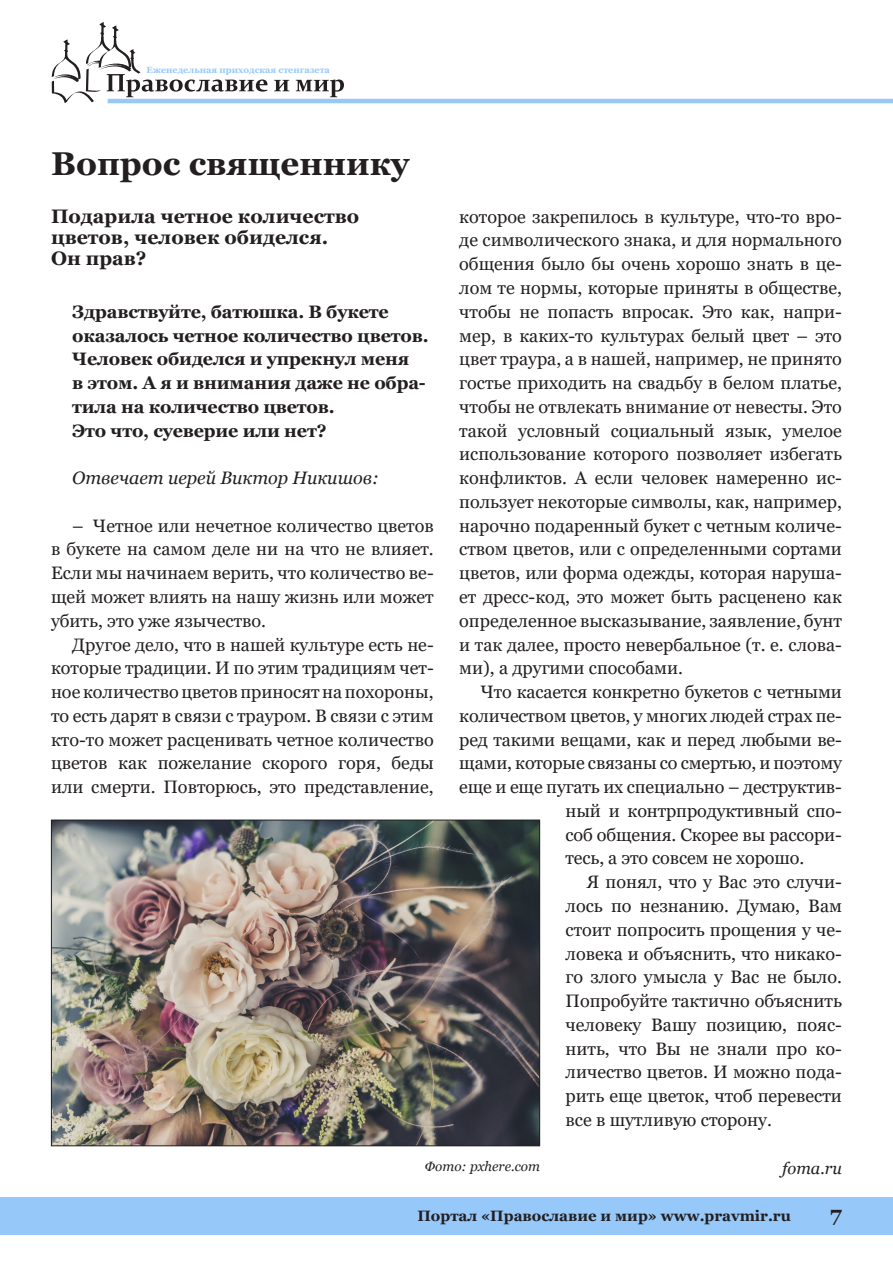
<style>
.page{position:relative;width:893px;height:1263px;background:#fff}
.page>*{position:absolute;margin:0;border:0;box-sizing:border-box;transform-origin:0 0}
.Zagolovok{font:700 33px "Georgia";color:#231f20}
.t1{font:700 21px "Georgia";color:#231f20}
.Podzagolovok{font:700 19.5px/21px "Georgia";color:#231f20}
.Text{font:18px/23.7px "Georgia";letter-spacing:-.005em;color:#231f20;text-align:justify}
.text_vopros{font:700 18px/23.7px "Georgia";letter-spacing:-.01em;color:#231f20}
.text_otvechaet{font:italic 18px "Georgia";color:#231f20}
.Bibliography{font:italic 16.5px "Georgia";color:#231f20}
.t2{font:700 15px "Georgia";color:#231f20}
.Podpis_pod_photo{font:italic 13.5px "Georgia";color:#231f20}
.t3{font:700 9px "Georgia";color:#96c8fa}
</style>
<div class="page">
<svg style="left:52px;top:22px;width:215px;height:81px"></svg>
<svg style="left:274px;top:80px;width:15px;height:11px"></svg>
<svg style="left:296px;top:79px;width:48px;height:18px"></svg>
<hr style="left:108px;top:99px;width:785px;height:4px;background:#96c8fa">
<div style="left:0;top:1197px;width:893px;height:37px;background:#96c8fa"></div>
<img style="left:53px;top:822px;width:485px;height:322px">
<div style="left:51px;top:820px;width:489px;height:326px;border:1px solid #231f20"></div>
<p class="t3" style="left:147px;top:64px;width:185px">Еженедельная приходская стенгазета</p>
<p class="Zagolovok" style="left:51px;top:142px;width:360px">Вопрос священнику</p>
<p class="Podzagolovok" style="left:51px;top:205px;width:310px">Подарила четное количество цветов, человек обиделся.<br>Он прав?</p>
<p class="text_vopros" style="left:72px;top:300px;width:358px">Здравствуйте, батюшка. В букете оказалось четное количество цветов.<br>Человек обиделся и упрекнул меня<br>в этом. А я и внимания даже не обра&shy;тила на количество цветов.</p>
<p class="text_vopros" style="left:72px;top:419px;width:256px">Это что, суеверие или нет?</p>
<p class="text_otvechaet" style="left:72px;top:467px;width:308px">Отвечает иерей Виктор Никишов:</p>
<p class="Text" style="left:51px;top:514px;width:384px;text-indent:21px">– Четное или нечетное количество цветов в букете на самом деле ни на что не влияет.<br>Если мы начинаем верить, что количество ве&shy;щей может влиять на нашу жизнь или может убить, это уже язычество.</p>
<p class="Text" style="left:51px;top:633px;width:384px;text-indent:21px">Другое дело, что в нашей культуре есть не&shy;которые традиции. И по этим традициям чет&shy;ное количество цветов приносят на похороны, то есть дарят в связи с трауром. В связи с этим кто-то может расценивать четное количество цветов как пожелание скорого горя, беды или смерти. Повторюсь, это представление,</p>
<p class="Text" style="left:459px;top:205px;width:384px">которое закрепилось в культуре, что-то вро&shy;де символического знака, и для нормального общения было бы очень хорошо знать в це&shy;лом те нормы, которые приняты в обществе, чтобы не попасть впросак. Это как, напри&shy;мер, в каких-то культурах белый цвет – это цвет траура, а в нашей, например, не принято гостье приходить на свадьбу в белом платье, чтобы не отвлекать внимание от невесты. Это такой условный социальный язык, умелое использование которого позволяет избегать конфликтов. А если человек намеренно ис&shy;пользует некоторые символы, как, например, нарочно подаренный букет с четным количе&shy;ством цветов, или с определенными сортами цветов, или форма одежды, которая наруша&shy;ет дресс-код, это может быть расценено как определенное высказывание, заявление, бунт и так далее, просто невербальное (т. е. слова&shy;ми), а другими способами.</p>
<p class="Text" style="left:480px;top:680px;width:363px">Что касается конкретно букетов с четными</p>
<p class="Text" style="left:459px;top:704px;width:384px">количеством цветов, у многих людей страх пе-</p>
<p class="Text" style="left:459px;top:728px;width:384px">ред такими вещами, как и перед любыми ве-</p>
<p class="Text" style="left:459px;top:752px;width:384px">щами, которые связаны со смертью, и поэтому</p>
<p class="Text" style="left:459px;top:775px;width:384px">еще и еще пугать их специально – деструктив-</p>
<p class="Text" style="left:566px;top:799px;width:278px">ный и контрпродуктивный спо-</p>
<p class="Text" style="left:566px;top:823px;width:278px">соб общения. Скорее вы рассори-</p>
<p class="Text" style="left:566px;top:847px;width:240px">тесь, а это совсем не хорошо.</p>
<p class="Text" style="left:566px;top:870px;width:278px;text-indent:21px">Я понял, что у Вас это случи&shy;лось по незнанию. Думаю, Вам стоит попросить прощения у че&shy;ловека и объяснить, что никако&shy;го злого умысла у Вас не было.<br>Попробуйте тактично объяснить человеку Вашу позицию, пояс&shy;нить, что Вы не знали про ко&shy;личество цветов. И можно пода&shy;рить еще цветок, чтоб перевести все в шутливую сторону.</p>
<p class="Bibliography" style="left:782px;top:1157px;width:61px">foma.ru</p>
<p class="Podpis_pod_photo" style="left:425px;top:1158px;width:117px">Фото: pxhere.com</p>
<p class="t2" style="left:417px;top:1206px;width:375px">Портал «Православие и мир» www.pravmir.ru</p>
<p class="t1" style="left:830px;top:1200px;width:13px">7</p>
</div>
